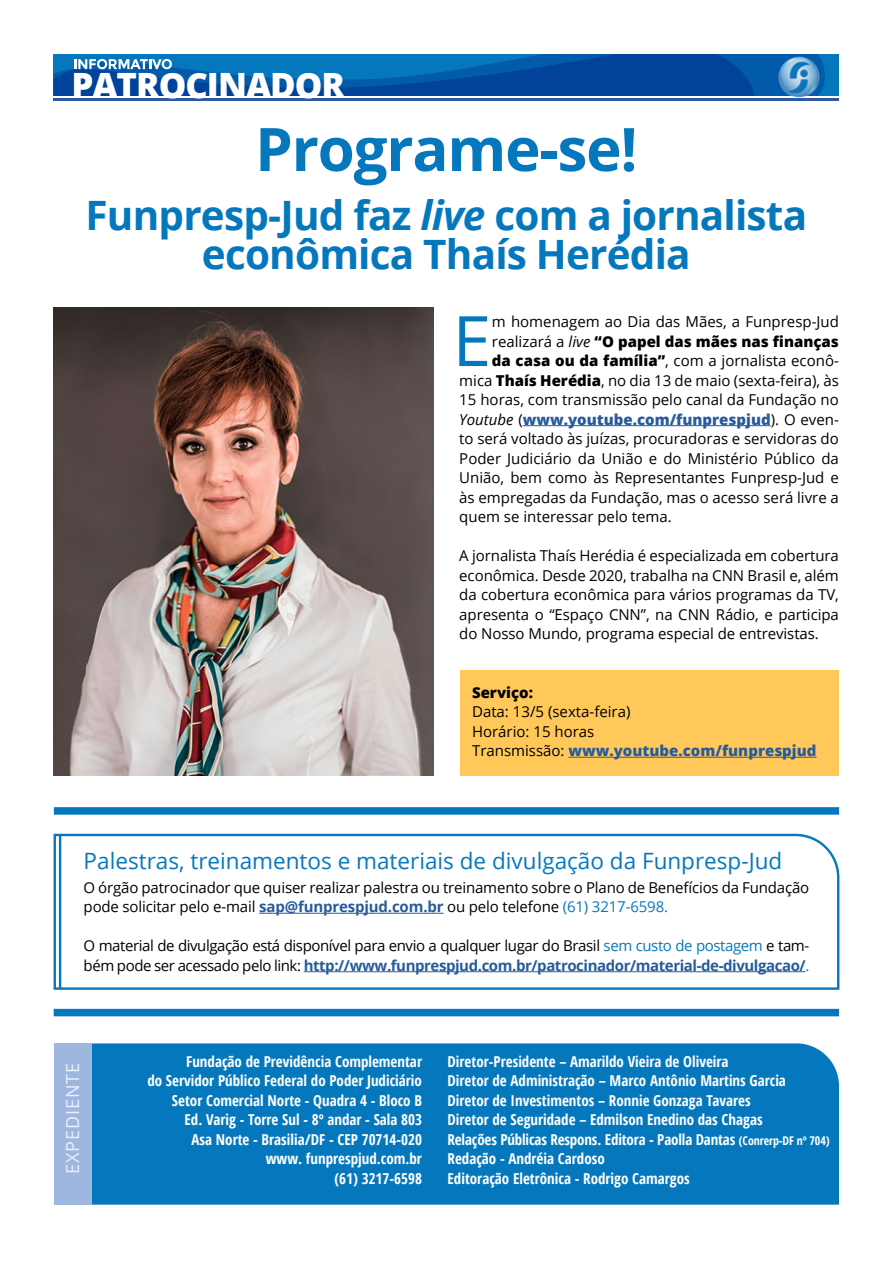
<style>
.page{position:relative;width:893px;height:1263px;background:#fff}
.page>*{position:absolute;margin:0;border:0;box-sizing:border-box;transform-origin:0 0}
.t1{font:69.6px "Open Sans";color:#0578bd}
.t2{font:700 60px "Open Sans";letter-spacing:-.02em;color:#0578bd}
.t3{font:700 40.5px/39px "Open Sans";letter-spacing:-.02em;color:#0578bd;text-align:center}
.t4{font:800 34.8px "Open Sans";letter-spacing:-.03em;color:#fff}
.t5{font:22.5px "Open Sans";color:#0578bd}
.t6{font:18px "Open Sans";letter-spacing:.05em;color:#ebeff9}
.t7{font:15px/19.5px "Open Sans";color:#000}
.t8{font:700 condensed 15px/19.5px "Open Sans";color:#fff;text-align:right}
.t9{font:15px/19.5px "Open Sans";letter-spacing:-.03em;color:#000}
.t10{font:800 15px "Open Sans";color:#000}
.t11{font:800 15px "Open Sans";color:#275b9b}
.s1{font-style:italic}
.s2{font-weight:400}
.s3{font-weight:400;font-style:italic}
.s4{font-weight:800}
.s5{font-weight:400;font-style:italic;color:#000}
.s6{font-weight:400;color:#000}
.s7{font-weight:800;color:#275b9b}
.s8{font-weight:700;color:#275b9b}
.s9{color:#0578bd}
.s10{font-size:12px}
</style>
<div class="page">
<div style="left:460px;top:670px;width:379px;height:106px;background:#ffc859"></div>
<hr style="left:54px;top:98px;width:785px;height:3px;background:#2e57a4">
<svg style="left:54px;top:54px;width:771px;height:42px;background:#0658a8"></svg>
<img style="left:776px;top:54px;width:46px;height:44px">
<div style="left:54px;top:1009px;width:785px;height:7px;background:#0578bd"></div>
<div style="left:91px;top:1043px;width:748px;height:161px;background:#0578bd"></div>
<div style="left:54px;top:1043px;width:37px;height:162px;background:#9eb7e0"></div>
<hr style="left:523px;top:425px;width:248px;height:1px;background:#275b9b">
<hr style="left:569px;top:757px;width:247px;height:1px;background:#275b9b">
<svg style="left:53px;top:833px;width:787px;height:157px"></svg>
<hr style="left:259px;top:913px;width:184px;height:1px;background:#275b9b">
<hr style="left:304px;top:971px;width:501px;height:1px;background:#275b9b">
<hr style="left:59px;top:835px;width:2px;height:153px;background:#0578bd">
<div style="left:54px;top:807px;width:785px;height:8px;background:#0578bd"></div>
<img style="left:54px;top:308px;width:380px;height:468px">
<h3 class="t4" style="left:71px;top:59px;width:275px">PATROCINADOR</h3>
<h2 class="t2" style="left:255px;top:107px;width:384px">Programe-se!</h2>
<h3 class="t3" style="left:85px;top:194px;width:723px">Funpresp-Jud faz <span class="s1">live</span> com a jornalista econômica Thaís Herédia</h3>
<h1 class="t1" style="left:452px;top:293px;width:40px">E</h1>
<p class="t7" style="left:492px;top:311px;width:348px">m homenagem ao Dia das Mães, a Funpresp-Jud</p>
<p class="t10" style="left:492px;top:330px;width:348px"><span class="s2">realizará a</span> <span class="s3">live</span> “O papel das mães nas finanças</p>
<p class="t7" style="left:492px;top:350px;width:348px"><span class="s4">da casa ou da família”</span>, com a jornalista econô-</p>
<p class="t7" style="left:459px;top:370px;width:381px">mica <span class="s4">Thaís Herédia</span>, no dia 13 de maio (sexta-feira), às</p>
<p class="t7" style="left:459px;top:389px;width:381px">15 horas, com transmissão pelo canal da Fundação no</p>
<p class="t11" style="left:459px;top:408px;width:381px"><span class="s5">Youtube</span> <span class="s6">(</span>www.youtube.com/funprespjud<span class="s6">). O even-</span></p>
<p class="t7" style="left:459px;top:428px;width:381px">to será voltado às juízas, procuradoras e servidoras do</p>
<p class="t7" style="left:459px;top:448px;width:381px">Poder Judiciário da União e do Ministério Público da</p>
<p class="t7" style="left:459px;top:467px;width:381px">União, bem como às Representantes Funpresp-Jud e</p>
<p class="t7" style="left:459px;top:487px;width:381px">às empregadas da Fundação, mas o acesso será livre a</p>
<p class="t7" style="left:459px;top:506px;width:214px">quem se interessar pelo tema.</p>
<p class="t7" style="left:459px;top:545px;width:381px;text-align:justify">A jornalista Thaís Herédia é especializada em cobertura econômica. Desde 2020, trabalha na CNN Brasil e, além da cobertura econômica para vários programas da TV, apresenta o “Espaço CNN”, na CNN Rádio, e participa do Nosso Mundo, programa especial de entrevistas.</p>
<p class="t10" style="left:472px;top:681px;width:62px">Serviço:</p>
<p class="t7" style="left:472px;top:701px;width:346px">Data: 13/5 (sexta-feira)<br>Horário: 15 horas<br>Transmissão: <span class="s7">www.youtube.com/funprespjud</span></p>
<h3 class="t5" style="left:84px;top:846px;width:700px">Palestras, treinamentos e materiais de divulgação da Funpresp-Jud</h3>
<p class="t7" style="left:84px;top:877px;width:727px">O órgão patrocinador que quiser realizar palestra ou treinamento sobre o Plano de Benefícios da Fundação pode solicitar pelo e-mail <span class="s8">sap@funprespjud.com.br</span> ou pelo telefone <span class="s9">(61) 3217-6598.</span></p>
<p class="t9" style="left:84px;top:935px;width:727px">O material de divulgação está disponível para envio a qualquer lugar do Brasil <span class="s9">sem custo de postagem</span> e tam&shy;bém pode ser acessado pelo link: <span class="s8">http://www.funprespjud.com.br/patrocinador/material-de-divulgacao/</span><span class="s9">.</span></p>
<p class="t6" style="left:60px;top:1174px;width:113px;rotate:-90deg">EXPEDIENTE</p>
<p class="t8" style="left:147px;top:1051px;width:276px">Fundação de Previdência Complementar<br>do Servidor Público Federal do Poder Judiciário Setor Comercial Norte - Quadra 4 - Bloco B<br>Ed. Varig - Torre Sul - 8º andar - Sala 803<br>Asa Norte - Brasilia/DF - CEP 70714-020<br>www. funprespjud.com.br<br>(61) 3217-6598</p>
<p class="t8" style="left:448px;top:1051px;width:384px;text-align:left">Diretor-Presidente – Amarildo Vieira de Oliveira<br>Diretor de Administração – Marco Antônio Martins Garcia Diretor de Investimentos – Ronnie Gonzaga Tavares<br>Diretor de Seguridade – Edmilson Enedino das Chagas<br>Relações Públicas Respons. Editora - Paolla Dantas <span class="s10">(Conrerp-DF nº 704)<br></span>Redação - Andréia Cardoso</p>
<p class="t8" style="left:448px;top:1168px;width:244px">Editoração Eletrônica - Rodrigo Camargos</p>
</div>
